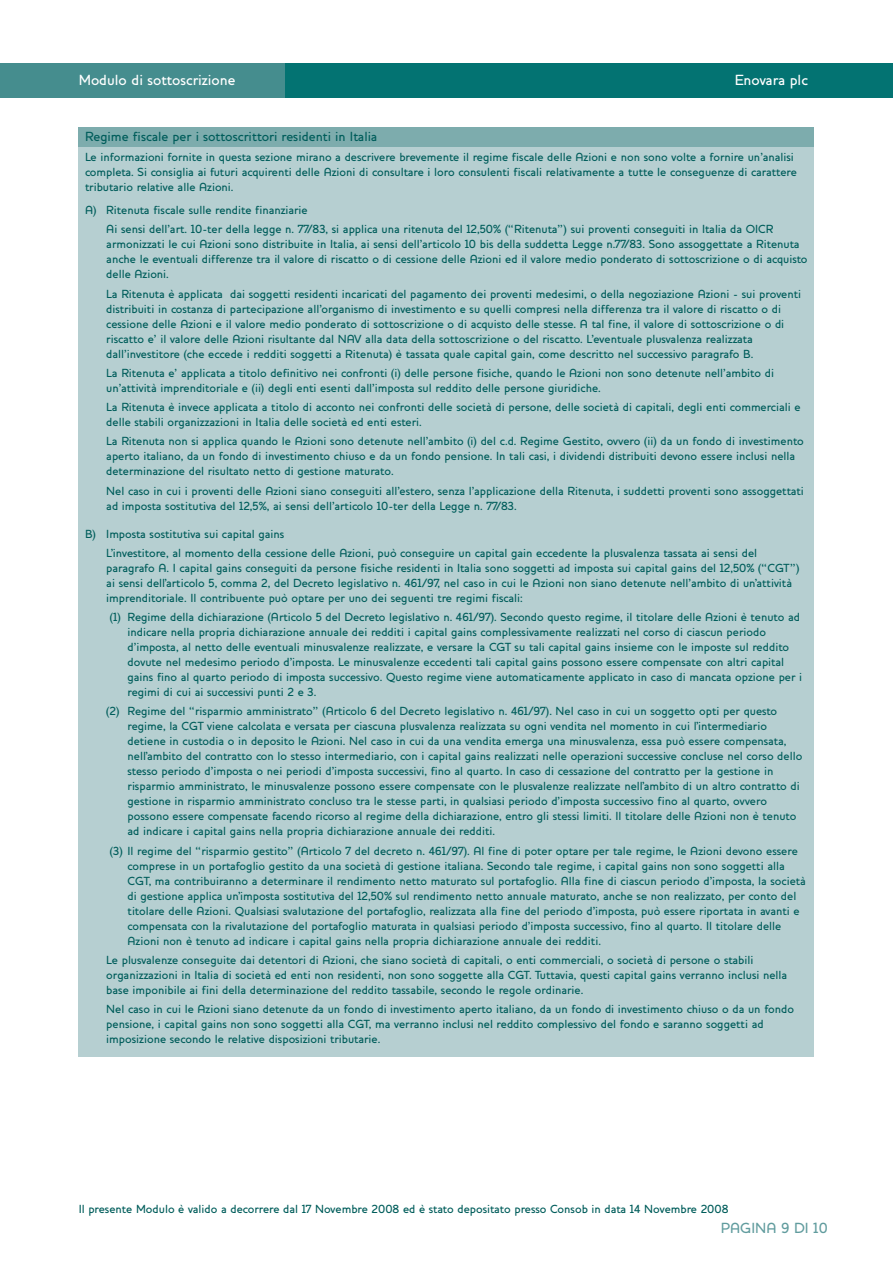
<style>
.page{position:relative;width:893px;height:1263px;background:#fff}
.page>*{position:absolute;margin:0;border:0;box-sizing:border-box;transform-origin:0 0}
.t1{font:500 15px "Houschka";color:#fff}
.t2{font:500 15px "Houschka";color:#619c9e}
.t3{font:500 13.5px "Houschka";color:#005d5b}
.t4{font:500 12px/15px "Houschka";color:#005d5b}
</style>
<div class="page">
<div style="left:79px;top:128px;width:735px;height:929px;background:#b6cfd1"></div>
<div style="left:0;top:64px;width:893px;height:34px;background:#037372"></div>
<div style="left:0;top:64px;width:285px;height:34px;background:#458d8e"></div>
<div style="left:79px;top:128px;width:735px;height:19px;background:#7dacad"></div>
<p class="t1" style="left:79px;top:71px;width:158px">Modulo di sottoscrizione</p>
<p class="t1" style="left:735px;top:71px;width:75px">Enovara plc</p>
<p class="t3" style="left:85px;top:129px;width:294px">Regime fiscale per i sottoscrittori residenti in Italia</p>
<p class="t4" style="left:85px;top:149px;width:713px">Le informazioni fornite in questa sezione mirano a descrivere brevemente il regime fiscale delle Azioni e non sono volte a fornire un’analisi completa. Si consiglia ai futuri acquirenti delle Azioni di consultare i loro consulenti fiscali relativamente a tutte le conseguenze di carattere tributario relative alle Azioni.</p>
<p class="t4" style="left:106px;top:200px;width:669px;line-height:19.2px;text-indent:-21px">A) Ritenuta fiscale sulle rendite finanziarie<br>Ai sensi dell’art. 10-ter della legge n. 77/83, si applica una ritenuta del 12,50% (“Ritenuta”) sui proventi conseguiti in Italia da OICR</p>
<p class="t4" style="left:106px;top:237px;width:703px">armonizzati le cui Azioni sono distribuite in Italia, ai sensi dell’articolo 10 bis della suddetta Legge n.77/83. Sono assoggettate a Ritenuta anche le eventuali differenze tra il valore di riscatto o di cessione delle Azioni ed il valore medio ponderato di sottoscrizione o di acquisto delle Azioni.</p>
<p class="t4" style="left:106px;top:286px;width:696px">La Ritenuta è applicata dai soggetti residenti incaricati del pagamento dei proventi medesimi, o della negoziazione Azioni - sui proventi distribuiti in costanza di partecipazione all’organismo di investimento e su quelli compresi nella differenza tra il valore di riscatto o di cessione delle Azioni e il valore medio ponderato di sottoscrizione o di acquisto delle stesse. A tal fine, il valore di sottoscrizione o di riscatto e’ il valore delle Azioni risultante dal NAV alla data della sottoscrizione o del riscatto. L’eventuale plusvalenza realizzata dall’investitore (che eccede i redditi soggetti a Ritenuta) è tassata quale capital gain, come descritto nel successivo paragrafo B.</p>
<p class="t4" style="left:106px;top:365px;width:669px">La Ritenuta e’ applicata a titolo definitivo nei confronti (i) delle persone fisiche, quando le Azioni non sono detenute nell’ambito di un’attività imprenditoriale e (ii) degli enti esenti dall’imposta sul reddito delle persone giuridiche.</p>
<p class="t4" style="left:106px;top:400px;width:696px">La Ritenuta è invece applicata a titolo di acconto nei confronti delle società di persone, delle società di capitali, degli enti commerciali e delle stabili organizzazioni in Italia delle società ed enti esteri.</p>
<p class="t4" style="left:106px;top:434px;width:699px">La Ritenuta non si applica quando le Azioni sono detenute nell’ambito (i) del c.d. Regime Gestito, ovvero (ii) da un fondo di investimento aperto italiano, da un fondo di investimento chiuso e da un fondo pensione. In tali casi, i dividendi distribuiti devono essere inclusi nella determinazione del risultato netto di gestione maturato.</p>
<p class="t4" style="left:106px;top:483px;width:699px">Nel caso in cui i proventi delle Azioni siano conseguiti all’estero, senza l’applicazione della Ritenuta, i suddetti proventi sono assoggettati ad imposta sostitutiva del 12,5%, ai sensi dell’articolo 10-ter della Legge n. 77/83.</p>
<p class="t4" style="left:106px;top:524px;width:652px;line-height:19.2px;text-indent:-21px">B) Imposta sostitutiva sui capital gains<br>L'investitore, al momento della cessione delle Azioni, può conseguire un capital gain eccedente la plusvalenza tassata ai sensi del</p>
<p class="t4" style="left:106px;top:560px;width:695px">paragrafo A. I capital gains conseguiti da persone fisiche residenti in Italia sono soggetti ad imposta sui capital gains del 12,50% (“CGT”) ai sensi dell'articolo 5, comma 2, del Decreto legislativo n. 461/97, nel caso in cui le Azioni non siano detenute nell’ambito di un'attività imprenditoriale. Il contribuente può optare per uno dei seguenti tre regimi fiscali:</p>
<p class="t4" style="left:128px;top:609px;width:676px;text-indent:-18px">(1) Regime della dichiarazione (Articolo 5 del Decreto legislativo n. 461/97). Secondo questo regime, il titolare delle Azioni è tenuto ad indicare nella propria dichiarazione annuale dei redditi i capital gains complessivamente realizzati nel corso di ciascun periodo d’imposta, al netto delle eventuali minusvalenze realizzate, e versare la CGT su tali capital gains insieme con le imposte sul reddito dovute nel medesimo periodo d’imposta. Le minusvalenze eccedenti tali capital gains possono essere compensate con altri capital gains fino al quarto periodo di imposta successivo. Questo regime viene automaticamente applicato in caso di mancata opzione per i regimi di cui ai successivi punti 2 e 3.</p>
<p class="t4" style="left:128px;top:704px;width:676px;text-indent:-21px">(2) Regime del “risparmio amministrato” (Articolo 6 del Decreto legislativo n. 461/97). Nel caso in cui un soggetto opti per questo regime, la CGT viene calcolata e versata per ciascuna plusvalenza realizzata su ogni vendita nel momento in cui l'intermediario detiene in custodia o in deposito le Azioni. Nel caso in cui da una vendita emerga una minusvalenza, essa può essere compensata, nell'ambito del contratto con lo stesso intermediario, con i capital gains realizzati nelle operazioni successive concluse nel corso dello stesso periodo d’imposta o nei periodi d’imposta successivi, fino al quarto. In caso di cessazione del contratto per la gestione in risparmio amministrato, le minusvalenze possono essere compensate con le plusvalenze realizzate nell'ambito di un altro contratto di gestione in risparmio amministrato concluso tra le stesse parti, in qualsiasi periodo d’imposta successivo fino al quarto, ovvero possono essere compensate facendo ricorso al regime della dichiarazione, entro gli stessi limiti. Il titolare delle Azioni non è tenuto ad indicare i capital gains nella propria dichiarazione annuale dei redditi.</p>
<p class="t4" style="left:128px;top:843px;width:680px;text-indent:-18px">(3) Il regime del “risparmio gestito” (Articolo 7 del decreto n. 461/97). Al fine di poter optare per tale regime, le Azioni devono essere comprese in un portafoglio gestito da una società di gestione italiana. Secondo tale regime, i capital gains non sono soggetti alla CGT, ma contribuiranno a determinare il rendimento netto maturato sul portafoglio. Alla fine di ciascun periodo d’imposta, la società di gestione applica un'imposta sostitutiva del 12,50% sul rendimento netto annuale maturato, anche se non realizzato, per conto del titolare delle Azioni. Qualsiasi svalutazione del portafoglio, realizzata alla fine del periodo d’imposta, può essere riportata in avanti e compensata con la rivalutazione del portafoglio maturata in qualsiasi periodo d’imposta successivo, fino al quarto. Il titolare delle Azioni non è tenuto ad indicare i capital gains nella propria dichiarazione annuale dei redditi.</p>
<p class="t4" style="left:106px;top:952px;width:682px">Le plusvalenze conseguite dai detentori di Azioni, che siano società di capitali, o enti commerciali, o società di persone o stabili organizzazioni in Italia di società ed enti non residenti, non sono soggette alla CGT. Tuttavia, questi capital gains verranno inclusi nella base imponibile ai fini della determinazione del reddito tassabile, secondo le regole ordinarie.</p>
<p class="t4" style="left:106px;top:1001px;width:689px">Nel caso in cui le Azioni siano detenute da un fondo di investimento aperto italiano, da un fondo di investimento chiuso o da un fondo pensione, i capital gains non sono soggetti alla CGT, ma verranno inclusi nel reddito complessivo del fondo e saranno soggetti ad imposizione secondo le relative disposizioni tributarie.</p>
<p class="t4" style="left:79px;top:1201px;width:651px">Il presente Modulo è valido a decorrere dal 17 Novembre 2008 ed è stato depositato presso Consob in data 14 Novembre 2008</p>
<p class="t2" style="left:721px;top:1219px;width:108px">PAGINA 9 DI 10</p>
</div>
